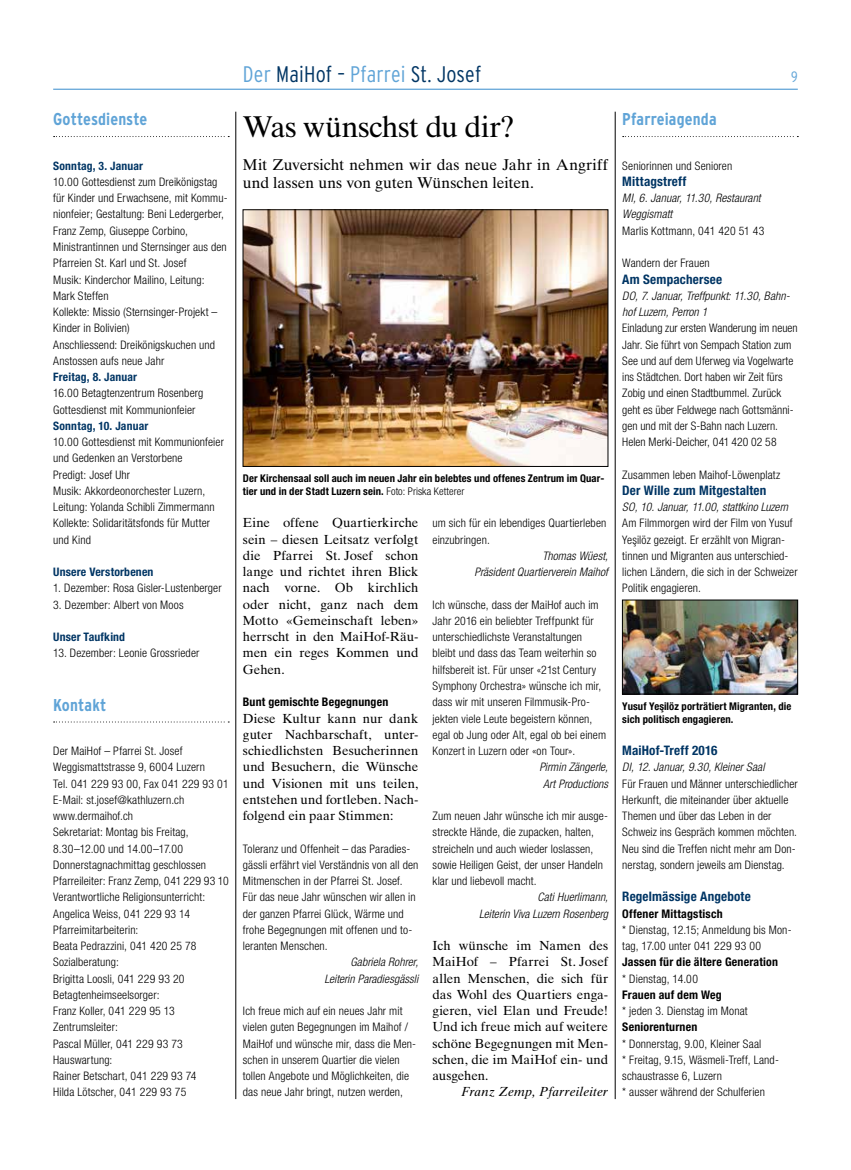
<style>
.page{position:relative;width:851px;height:1170px;background:#fff}
.page>*{position:absolute;margin:0;border:0;box-sizing:border-box;transform-origin:0 0}
.t1{font:30px "Times Ten LT Std";letter-spacing:-.015em;color:#000}
.t2{font:300 condensed 22.5px "Interstate";letter-spacing:.01em;color:#003564}
.t3{font:700 condensed 17.12px "Interstate";letter-spacing:.005em;color:#60a4d7}
.t4{font:15.62px/18.8px "Times Ten LT Std";color:#000}
.t5{font:300 condensed 15px "Interstate";color:#60a4d7}
.t6{font:13.12px/16.2px "Times Ten LT Std";letter-spacing:-.01em;color:#000;text-align:justify}
.t7{font:700 condensed 13.12px "Helvetica Neue LT Std";letter-spacing:.015em;color:#003564}
.t8{font:italic 13.12px "Times Ten LT Std";letter-spacing:.015em;color:#000}
.t9{font:700 condensed 11.88px "Helvetica Neue LT Std";letter-spacing:.015em;color:#000}
.t10{font:300 condensed 11.75px/16.2px "Helvetica Neue LT Std";letter-spacing:.01em;color:#000}
.t11{font:italic 300 condensed 11.75px/16.2px "Helvetica Neue LT Std";letter-spacing:.01em;color:#000;text-align:right}
.t12{font:700 condensed 11.75px "Helvetica Neue LT Std";letter-spacing:.015em;color:#003564}
.t13{font:700 condensed 11.62px "Helvetica Neue LT Std";letter-spacing:.015em;color:#003564}
.t14{font:700 condensed 10.62px/12.8px "Helvetica Neue LT Std";letter-spacing:.015em;color:#000}
.s1{color:#60a4d7}
.s2{font-weight:300}
</style>
<div class="page">
<hr style="left:53px;top:89px;width:744px;height:1px;background:#60a4d7">
<svg style="left:54px;top:136px;width:175px;height:1px"></svg>
<hr style="left:235px;top:112px;width:1px;height:986px;background:#000">
<hr style="left:615px;top:112px;width:1px;height:986px;background:#000">
<svg style="left:622px;top:136px;width:176px;height:1px"></svg>
<svg style="left:54px;top:721px;width:175px;height:1px"></svg>
<img style="left:245px;top:211px;width:361px;height:253px">
<div style="left:243px;top:209px;width:365px;height:257px;border:1px solid #000"></div>
<img style="left:624px;top:602px;width:171px;height:90px">
<div style="left:622px;top:600px;width:175px;height:94px;border:1px solid #000"></div>
<h3 class="t3" style="left:53px;top:110px;width:96px">Gottesdienste</h3>
<p class="t13" style="left:53px;top:158px;width:91px">Sonntag, 3. Januar</p>
<p class="t10" style="left:53px;top:173px;width:176px">10.00 Gottesdienst zum Dreikönigstag für Kinder und Erwachsene, mit Kommu&shy;nionfeier; Gestaltung: Beni Ledergerber, Franz Zemp, Giuseppe Corbino, Ministrantinnen und Sternsinger aus den Pfarreien St. Karl und St. Josef<br>Musik: Kinderchor Mailino, Leitung:<br>Mark Steffen<br>Kollekte: Missio (Sternsinger-Projekt – Kinder in Bolivien)<br>Anschliessend: Dreikönigskuchen und Anstossen aufs neue Jahr</p>
<p class="t13" style="left:53px;top:370px;width:85px">Freitag, 8. Januar</p>
<p class="t10" style="left:53px;top:385px;width:152px">16.00 Betagtenzentrum Rosenberg<br>Gottesdienst mit Kommunionfeier</p>
<p class="t13" style="left:53px;top:418px;width:97px">Sonntag, 10. Januar</p>
<p class="t10" style="left:53px;top:433px;width:172px">10.00 Gottesdienst mit Kommunionfeier und Gedenken an Verstorbene<br>Predigt: Josef Uhr<br>Musik: Akkordeonorchester Luzern,<br>Leitung: Yolanda Schibli Zimmermann<br>Kollekte: Solidaritätsfonds für Mutter und Kind</p>
<p class="t12" style="left:53px;top:565px;width:102px">Unsere Verstorbenen</p>
<p class="t10" style="left:53px;top:580px;width:170px">1. Dezember: Rosa Gisler-Lustenberger</p>
<p class="t10" style="left:53px;top:596px;width:132px">3. Dezember: Albert von Moos</p>
<p class="t12" style="left:53px;top:630px;width:73px">Unser Taufkind</p>
<p class="t10" style="left:53px;top:645px;width:148px">13. Dezember: Leonie Grossrieder</p>
<h3 class="t3" style="left:53px;top:695px;width:55px">Kontakt</h3>
<p class="t10" style="left:53px;top:742px;width:177px">Der MaiHof – Pfarrei St. Josef<br>Weggismattstrasse 9, 6004 Luzern<br>Tel. 041 229 93 00, Fax 041 229 93 01<br>E-Mail: st.josef@kathluzern.ch www.dermaihof.ch<br>Sekretariat: Montag bis Freitag,<br>8.30–12.00 und 14.00–17.00<br>Donnerstagnachmittag geschlossen<br>Pfarreileiter: Franz Zemp, 041 229 93 10<br>Verantwortliche Religionsunterricht:<br>Angelica Weiss, 041 229 93 14<br>Pfarreimitarbeiterin:<br>Beata Pedrazzini, 041 420 25 78<br>Sozialberatung:<br>Brigitta Loosli, 041 229 93 20<br>Betagtenheimseelsorger:<br>Franz Koller, 041 229 95 13<br>Zentrumsleiter:<br>Pascal Müller, 041 229 93 73<br>Hauswartung:<br>Rainer Betschart, 041 229 93 74<br>Hilda Lötscher, 041 229 93 75</p>
<h2 class="t2" style="left:243px;top:62px;width:240px"><span class="s1">Der</span> MaiHof – <span class="s1">Pfarrei</span> St. Josef</h2>
<p class="t5" style="left:791px;top:68px;width:8px">9</p>
<h1 class="t1" style="left:243px;top:109px;width:273px">Was wünschst du dir?</h1>
<h3 class="t4" style="left:243px;top:155px;width:366px">Mit Zuversicht nehmen wir das neue Jahr in Angriff und lassen uns von guten Wünschen leiten.</h3>
<p class="t14" style="left:243px;top:472px;width:363px">Der Kirchensaal soll auch im neuen Jahr ein belebtes und offenes Zentrum im Quar&shy;tier und in der Stadt Luzern sein. <span class="s2">Foto: Priska Ketterer</span></p>
<p class="t6" style="left:243px;top:514px;width:177px">Eine offene Quartierkirche sein – diesen Leitsatz verfolgt die Pfarrei St. Josef schon lange und richtet ihren Blick nach vorne. Ob kirchlich oder nicht, ganz nach dem Motto «Gemeinschaft leben» herrscht in den MaiHof-Räu&shy;men ein reges Kommen und Gehen.</p>
<p class="t9" style="left:243px;top:694px;width:147px">Bunt gemischte Begegnungen</p>
<p class="t6" style="left:243px;top:709px;width:177px">Diese Kultur kann nur dank guter Nachbarschaft, unter&shy;schiedlichsten Besucherinnen und Besuchern, die Wünsche und Visionen mit uns teilen, entstehen und fortleben. Nach&shy;folgend ein paar Stimmen:</p>
<p class="t10" style="left:243px;top:840px;width:177px">Toleranz und Offenheit – das Paradies&shy;gässli erfährt viel Verständnis von all den Mitmenschen in der Pfarrei St. Josef.<br>Für das neue Jahr wünschen wir allen in der ganzen Pfarrei Glück, Wärme und frohe Begegnungen mit offenen und to&shy;leranten Menschen.</p>
<p class="t11" style="left:324px;top:954px;width:95px">Gabriela Rohrer,<br>Leiterin Paradiesgässli</p>
<p class="t10" style="left:243px;top:1002px;width:175px">Ich freue mich auf ein neues Jahr mit vielen guten Begegnungen im Maihof / MaiHof und wünsche mir, dass die Men&shy;schen in unserem Quartier die vielen tollen Angebote und Möglichkeiten, die das neue Jahr bringt, nutzen werden,</p>
<p class="t10" style="left:432px;top:515px;width:175px">um sich für ein lebendiges Quartierleben einzubringen.</p>
<p class="t11" style="left:474px;top:548px;width:135px">Thomas Wüest,<br>Präsident Quartierverein Maihof</p>
<p class="t10" style="left:432px;top:596px;width:175px">Ich wünsche, dass der MaiHof auch im Jahr 2016 ein beliebter Treffpunkt für unterschiedlichste Veranstaltungen bleibt und dass das Team weiterhin so hilfsbereit ist. Für unser «21st Century Symphony Orchestra» wünsche ich mir, dass wir mit unseren Filmmusik-Pro&shy;jekten viele Leute begeistern können, egal ob Jung oder Alt, egal ob bei einem Konzert in Luzern oder «on Tour».</p>
<p class="t11" style="left:539px;top:759px;width:70px;text-align:center">Pirmin Zängerle,<br>Art Productions</p>
<p class="t10" style="left:432px;top:807px;width:177px">Zum neuen Jahr wünsche ich mir ausge&shy;streckte Hände, die zupacken, halten, streicheln und auch wieder loslassen, sowie Heiligen Geist, der unser Handeln klar und liebevoll macht.</p>
<p class="t11" style="left:479px;top:889px;width:130px">Cati Huerlimann,<br>Leiterin Viva Luzern Rosenberg</p>
<p class="t6" style="left:432px;top:937px;width:177px">Ich wünsche im Namen des MaiHof – Pfarrei St. Josef allen Menschen, die sich für das Wohl des Quartiers enga&shy;gieren, viel Elan und Freude!<br>Und ich freue mich auf weitere schöne Begegnungen mit Men&shy;schen, die im MaiHof ein- und ausgehen.</p>
<p class="t8" style="left:461px;top:1084px;width:148px">Franz Zemp, Pfarreileiter</p>
<h3 class="t3" style="left:622px;top:110px;width:96px">Pfarreiagenda</h3>
<p class="t10" style="left:622px;top:157px;width:111px">Seniorinnen und Senioren</p>
<p class="t7" style="left:622px;top:173px;width:66px">Mittagstreff</p>
<p class="t11" style="left:622px;top:190px;width:140px;text-align:left">MI, 6. Januar, 11.30, Restaurant<br>Weggismatt</p>
<p class="t10" style="left:622px;top:222px;width:144px">Marlis Kottmann, 041 420 51 43</p>
<p class="t10" style="left:622px;top:255px;width:89px">Wandern der Frauen</p>
<p class="t7" style="left:622px;top:271px;width:101px">Am Sempachersee</p>
<p class="t11" style="left:622px;top:288px;width:169px;text-align:left">DO, 7. Januar, Treffpunkt: 11.30, Bahn&shy;hof Luzern, Perron 1</p>
<p class="t10" style="left:622px;top:320px;width:177px">Einladung zur ersten Wanderung im neuen Jahr. Sie führt von Sempach Station zum See und auf dem Uferweg via Vogelwarte ins Städtchen. Dort haben wir Zeit fürs Zobig und einen Stadtbummel. Zurück geht es über Feldwege nach Gottsmänni&shy;gen und mit der S-Bahn nach Luzern.<br>Helen Merki-Deicher, 041 420 02 58</p>
<p class="t10" style="left:622px;top:466px;width:159px">Zusammen leben Maihof-Löwenplatz</p>
<p class="t7" style="left:622px;top:482px;width:145px">Der Wille zum Mitgestalten</p>
<p class="t11" style="left:622px;top:499px;width:167px">SO, 10. Januar, 11.00, stattkino Luzern</p>
<p class="t10" style="left:622px;top:515px;width:177px">Am Filmmorgen wird der Film von Yusuf Yes¸ilöz gezeigt. Er erzählt von Migran&shy;tinnen und Migranten aus unterschied&shy;lichen Ländern, die sich in der Schweizer Politik engagieren.</p>
<p class="t14" style="left:622px;top:699px;width:171px">Yusuf Yes¸ilöz porträtiert Migranten, die sich politisch engagieren.</p>
<p class="t7" style="left:622px;top:742px;width:97px">MaiHof-Treff 2016</p>
<p class="t11" style="left:622px;top:759px;width:144px">DI, 12. Januar, 9.30, Kleiner Saal</p>
<p class="t10" style="left:622px;top:775px;width:177px">Für Frauen und Männer unterschiedlicher Herkunft, die miteinander über aktuelle Themen und über das Leben in der Schweiz ins Gespräch kommen möchten.<br>Neu sind die Treffen nicht mehr am Don&shy;nerstag, sondern jeweils am Dienstag.</p>
<p class="t7" style="left:622px;top:888px;width:130px">Regelmässige Angebote</p>
<p class="t9" style="left:622px;top:906px;width:102px">Offener Mittagstisch</p>
<p class="t10" style="left:622px;top:921px;width:171px">* Dienstag, 12.15; Anmeldung bis Mon&shy;tag, 17.00 unter 041 229 93 00</p>
<p class="t9" style="left:622px;top:954px;width:157px">Jassen für die ältere Generation</p>
<p class="t10" style="left:622px;top:970px;width:77px">* Dienstag, 14.00</p>
<p class="t9" style="left:622px;top:987px;width:101px">Frauen auf dem Weg</p>
<p class="t10" style="left:622px;top:1002px;width:127px">* jeden 3. Dienstag im Monat</p>
<p class="t9" style="left:622px;top:1019px;width:76px">Seniorenturnen</p>
<p class="t10" style="left:622px;top:1035px;width:158px">* Donnerstag, 9.00, Kleiner Saal<br>* Freitag, 9.15, Wäsmeli-Treff, Land&shy;schaustrasse 6, Luzern<br>* ausser während der Schulferien</p>
</div>
